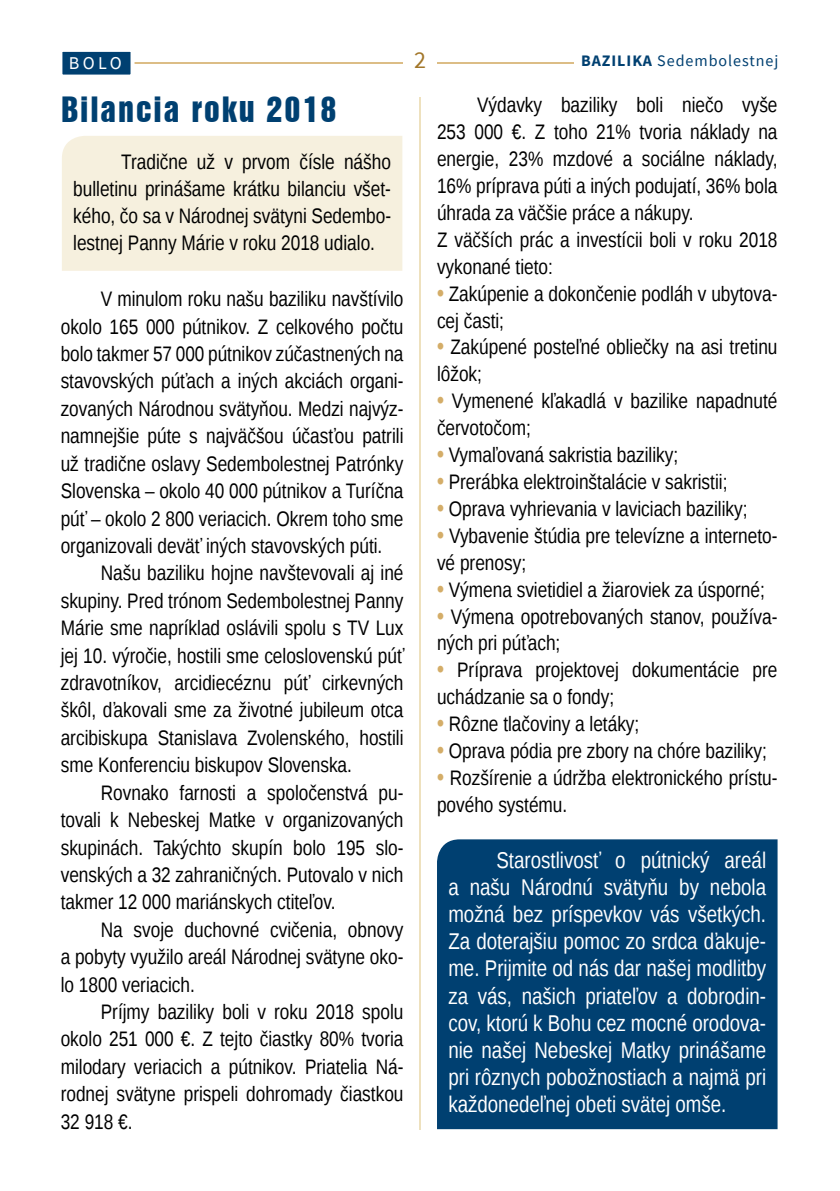
<style>
.page{position:relative;width:840px;height:1191px;background:#fff}
.page>*{position:absolute;margin:0;border:0;box-sizing:border-box;transform-origin:0 0}
.t1{font:32px "Swiss 921 AT";letter-spacing:.06em;color:#004071}
.t2{font:24px "Source Sans Pro";color:#a27629}
.t3{font:22.8px/27px "Liberation Sans Narrow";color:#fff;text-align:justify}
.t4{font:21px/27.4px "Liberation Sans Narrow";color:#000}
.t5{font:18px "Source Sans Pro";color:#fff}
.t6{font:16px "Source Sans Pro";letter-spacing:.06em;color:#004071}
.s1{font-weight:700}
.s2{font-weight:700;font-size:24px;color:#d4ad68}
</style>
<div class="page">
<hr style="left:62px;top:62px;width:341px;height:2px;background:#d4ad68">
<hr style="left:437px;top:62px;width:136px;height:2px;background:#d4ad68">
<hr style="left:419px;top:97px;width:1px;height:1032px;background:#eee1be">
<hr style="left:839px;top:742px;width:1px;height:449px;background:#e7f6fd">
<div style="left:437px;top:839px;width:340px;height:290px;background:#004071"></div>
<hr style="left:839px;top:742px;width:1px;height:45px;background:#004071">
<svg style="left:62px;top:51px;width:74px;height:24px;background:#215883"></svg>
<div style="left:62px;top:136px;width:340px;height:135px;background:#f6f0de"></div>
<p class="t5" style="left:69px;top:52px;width:55px">BOLO</p>
<p class="t2" style="left:414px;top:45px;width:13px">2</p>
<p class="t6" style="left:580px;top:51px;width:199px"><span class="s1">BAZILIKA</span> Sedembolestnej</p>
<h1 class="t1" style="left:61px;top:90px;width:277px">Bilancia roku 2018</h1>
<p class="t4" style="left:73px;top:149px;width:319px;text-align:justify;text-indent:48px">Tradične už v prvom čísle nášho bulletinu prinášame krátku bilanciu všet&shy;kého, čo sa v Národnej svätyni Sedembo&shy;lestnej Panny Márie v roku 2018 udialo.</p>
<p class="t4" style="left:61px;top:286px;width:344px;text-align:justify;text-indent:40px">V minulom roku našu baziliku navštívilo okolo 165 000 pútnikov. Z celkového počtu bolo takmer 57 000 pútnikov zúčastnených na stavovských púťach a iných akciách organi&shy;zovaných Národnou svätyňou. Medzi najvýz&shy;namnejšie púte s najväčšou účasťou patrili už tradične oslavy Sedembolestnej Patrónky Slovenska – okolo 40 000 pútnikov a Turíčna púť – okolo 2 800 veriacich. Okrem toho sme organizovali deväť iných stavovských púti.</p>
<p class="t4" style="left:61px;top:560px;width:344px;text-align:justify;text-indent:40px">Našu baziliku hojne navštevovali aj iné skupiny. Pred trónom Sedembolestnej Panny Márie sme napríklad oslávili spolu s TV Lux jej 10. výročie, hostili sme celoslovenskú púť zdravotníkov, arcidiecéznu púť cirkevných škôl, ďakovali sme za životné jubileum otca arcibiskupa Stanislava Zvolenského, hostili sme Konferenciu biskupov Slovenska.</p>
<p class="t4" style="left:61px;top:779px;width:344px;text-align:justify;text-indent:40px">Rovnako farnosti a spoločenstvá pu&shy;tovali k Nebeskej Matke v organizovaných skupinách. Takýchto skupín bolo 195 slo&shy;venských a 32 zahraničných. Putovalo v nich takmer 12 000 mariánskych ctiteľov.</p>
<p class="t4" style="left:61px;top:916px;width:344px;text-align:justify;text-indent:40px">Na svoje duchovné cvičenia, obnovy a pobyty využilo areál Národnej svätyne oko&shy;lo 1800 veriacich.</p>
<p class="t4" style="left:61px;top:999px;width:344px;text-align:justify;text-indent:40px">Príjmy baziliky boli v roku 2018 spolu okolo 251 000 €. Z tejto čiastky 80% tvoria milodary veriacich a pútnikov. Priatelia Ná&shy;rodnej svätyne prispeli dohromady čiastkou 32 918 €.</p>
<p class="t4" style="left:437px;top:92px;width:342px;text-indent:40px">Výdavky baziliky boli niečo vyše 253 000 €. Z toho 21% tvoria náklady na energie, 23% mzdové a sociálne náklady, 16% príprava púti a iných podujatí, 36% bola úhrada za väčšie práce a nákupy.<br>Z väčších prác a investícii boli v roku 2018 vykonané tieto:</p>
<p class="t4" style="left:437px;top:281px;width:342px"><span class="s2">•</span> Zakúpenie a dokončenie podláh v ubytova&shy;cej časti;</p>
<p class="t4" style="left:437px;top:334px;width:342px"><span class="s2">•</span> Zakúpené posteľné obliečky na asi tretinu lôžok;</p>
<p class="t4" style="left:437px;top:388px;width:342px"><span class="s2">•</span> Vymenené kľakadlá v bazilike napadnuté červotočom;</p>
<p class="t4" style="left:437px;top:442px;width:242px"><span class="s2">•</span> Vymaľovaná sakristia baziliky;</p>
<p class="t4" style="left:437px;top:469px;width:292px"><span class="s2">•</span> Prerábka elektroinštalácie v sakristii;</p>
<p class="t4" style="left:437px;top:496px;width:312px"><span class="s2">•</span> Oprava vyhrievania v laviciach baziliky;</p>
<p class="t4" style="left:437px;top:523px;width:342px"><span class="s2">•</span> Vybavenie štúdia pre televízne a interneto&shy;vé prenosy;</p>
<p class="t4" style="left:437px;top:576px;width:329px"><span class="s2">•</span> Výmena svietidiel a žiaroviek za úsporné;</p>
<p class="t4" style="left:437px;top:603px;width:342px"><span class="s2">•</span> Výmena opotrebovaných stanov, používa&shy;ných pri púťach;</p>
<p class="t4" style="left:437px;top:657px;width:342px"><span class="s2">•</span> Príprava projektovej dokumentácie pre uchádzanie sa o fondy;</p>
<p class="t4" style="left:437px;top:711px;width:204px"><span class="s2">•</span> Rôzne tlačoviny a letáky;</p>
<p class="t4" style="left:437px;top:738px;width:331px"><span class="s2">•</span> Oprava pódia pre zbory na chóre baziliky;</p>
<p class="t4" style="left:437px;top:765px;width:342px"><span class="s2">•</span> Rozšírenie a údržba elektronického prístu&shy;pového systému.</p>
<p class="t3" style="left:448px;top:848px;width:319px;text-indent:48px">Starostlivosť o pútnický areál a našu Národnú svätyňu by nebola možná bez príspevkov vás všetkých.<br>Za doterajšiu pomoc zo srdca ďakuje&shy;me. Prijmite od nás dar našej modlitby za vás, našich priateľov a dobrodin&shy;cov, ktorú k Bohu cez mocné orodova&shy;nie našej Nebeskej Matky prinášame pri rôznych pobožnostiach a najmä pri každonedeľnej obeti svätej omše.</p>
</div>
